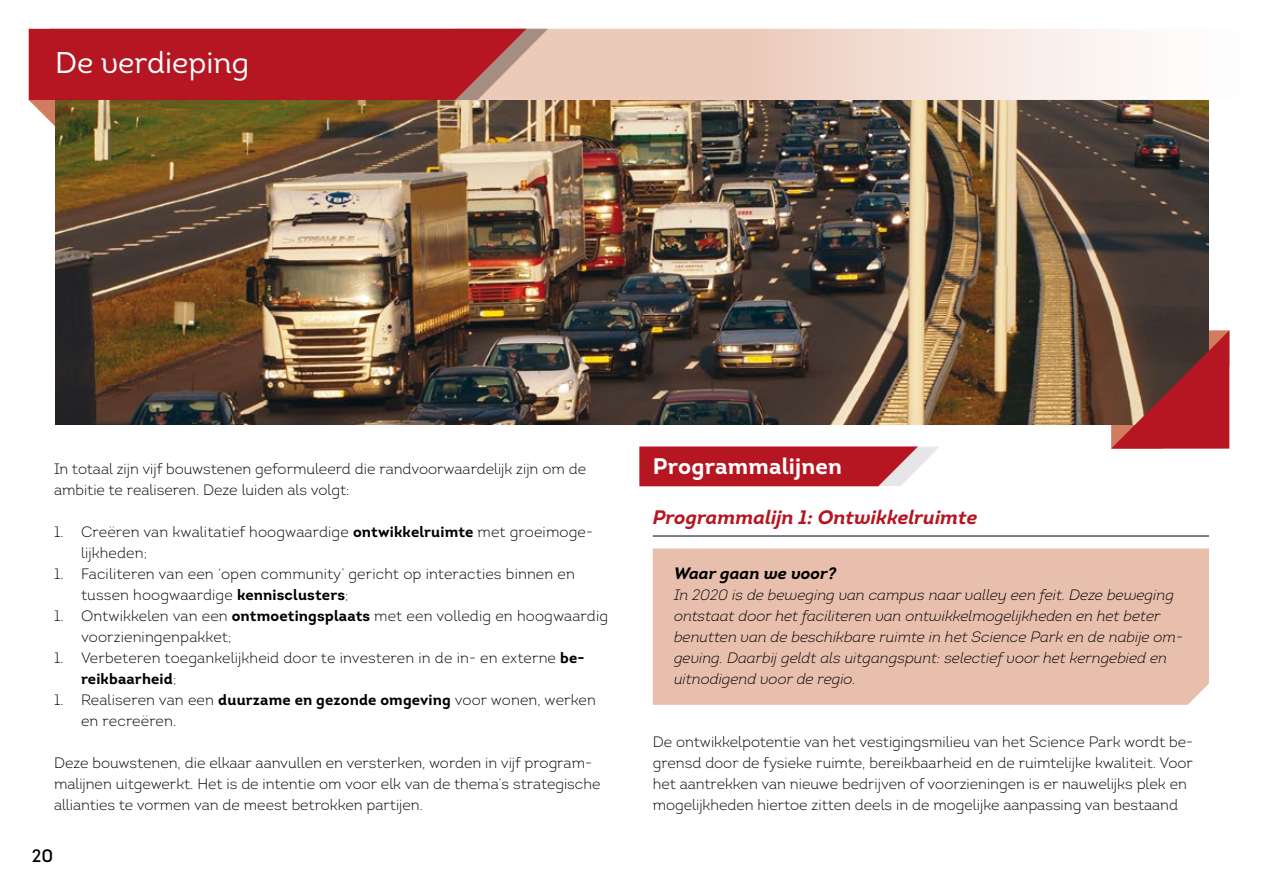
<style>
.page{position:relative;width:1263px;height:893px;background:#fff}
.page>*{position:absolute;margin:0;border:0;box-sizing:border-box;transform-origin:0 0}
.t1{font:30px "Intro Book Alt";color:#fff}
.t2{font:700 22.5px "Intro";letter-spacing:.01em;color:#fff}
.t3{font:italic 700 19.5px "Intro";color:#b51621}
.t4{font:18px "Intro";color:#000}
.t5{font:italic 700 16.5px "Intro";color:#000}
.t6{font:300 15px/21px "Intro";color:#000}
.t7{font:italic 300 15px/21px "Intro";color:#000}
.s1{font-weight:700}
</style>
<div class="page">
<div style="left:660px;top:446px;width:279px;height:40px;background:#000;opacity:.1"></div>
<svg style="left:639px;top:446px;width:279px;height:40px;background:#b92731"></svg>
<div style="left:653px;top:549px;width:556px;height:156px;background:#e8bfad"></div>
<img style="left:55px;top:100px;width:1154px;height:324px">
<svg style="left:548px;top:29px;width:661px;height:71px"></svg>
<div style="left:50px;top:29px;width:498px;height:71px;background:#000;opacity:.3"></div>
<svg style="left:29px;top:29px;width:497px;height:99px;background:#a4342d"></svg>
<svg style="left:1111px;top:330px;width:118px;height:119px;background:#903634"></svg>
<hr style="left:653px;top:536px;width:556px;height:1px;background:#000">
<h1 class="t1" style="left:55px;top:44px;width:195px">De verdieping</h1>
<p class="t6" style="left:54px;top:458px;width:534px">In totaal zijn vijf bouwstenen geformuleerd die randvoorwaardelijk zijn om de ambitie te realiseren. Deze luiden als volgt:</p>
<p class="t6" style="left:81px;top:521px;width:513px;text-indent:-27px">1. Creëren van kwalitatief hoogwaardige <span class="s1">ontwikkelruimte</span> met groeimoge&shy;lijkheden;</p>
<p class="t6" style="left:81px;top:563px;width:495px;text-indent:-27px">1. Faciliteren van een ‘open community’ gericht op interacties binnen en tussen hoogwaardige <span class="s1">kennisclusters</span>;</p>
<p class="t6" style="left:81px;top:605px;width:528px;text-indent:-27px">1. Ontwikkelen van een <span class="s1">ontmoetingsplaats</span> met een volledig en hoogwaardig voorzieningenpakket;</p>
<p class="t6" style="left:81px;top:647px;width:505px;text-indent:-27px">1. Verbeteren toegankelijkheid door te investeren in de in- en externe <span class="s1">be&shy;reikbaarheid</span>;</p>
<p class="t6" style="left:81px;top:689px;width:516px;text-indent:-27px">1. Realiseren van een <span class="s1">duurzame en gezonde omgeving</span> voor wonen, werken en recreëren.</p>
<p class="t6" style="left:54px;top:752px;width:548px">Deze bouwstenen, die elkaar aanvullen en versterken, worden in vijf program&shy;malijnen uitgewerkt. Het is de intentie om voor elk van de thema’s strategische allianties te vormen van de meest betrokken partijen.</p>
<p class="t4" style="left:32px;top:844px;width:23px">20</p>
<h2 class="t2" style="left:653px;top:452px;width:191px">Programmalijnen</h2>
<h3 class="t3" style="left:653px;top:504px;width:326px">Programmalijn 1: Ontwikkelruimte</h3>
<p class="t5" style="left:674px;top:563px;width:164px">Waar gaan we voor?</p>
<p class="t7" style="left:674px;top:584px;width:510px">In 2020 is de beweging van campus naar valley een feit. Deze beweging ontstaat door het faciliteren van ontwikkelmogelijkheden en het beter benutten van de beschikbare ruimte in het Science Park en de nabije om&shy;geving. Daarbij geldt als uitgangspunt: selectief voor het kerngebied en uitnodigend voor de regio.</p>
<p class="t6" style="left:653px;top:731px;width:542px">De ontwikkelpotentie van het vestigingsmilieu van het Science Park wordt be&shy;grensd door de fysieke ruimte, bereikbaarheid en de ruimtelijke kwaliteit. Voor het aantrekken van nieuwe bedrijven of voorzieningen is er nauwelijks plek en mogelijkheden hiertoe zitten deels in de mogelijke aanpassing van bestaand</p>
</div>
